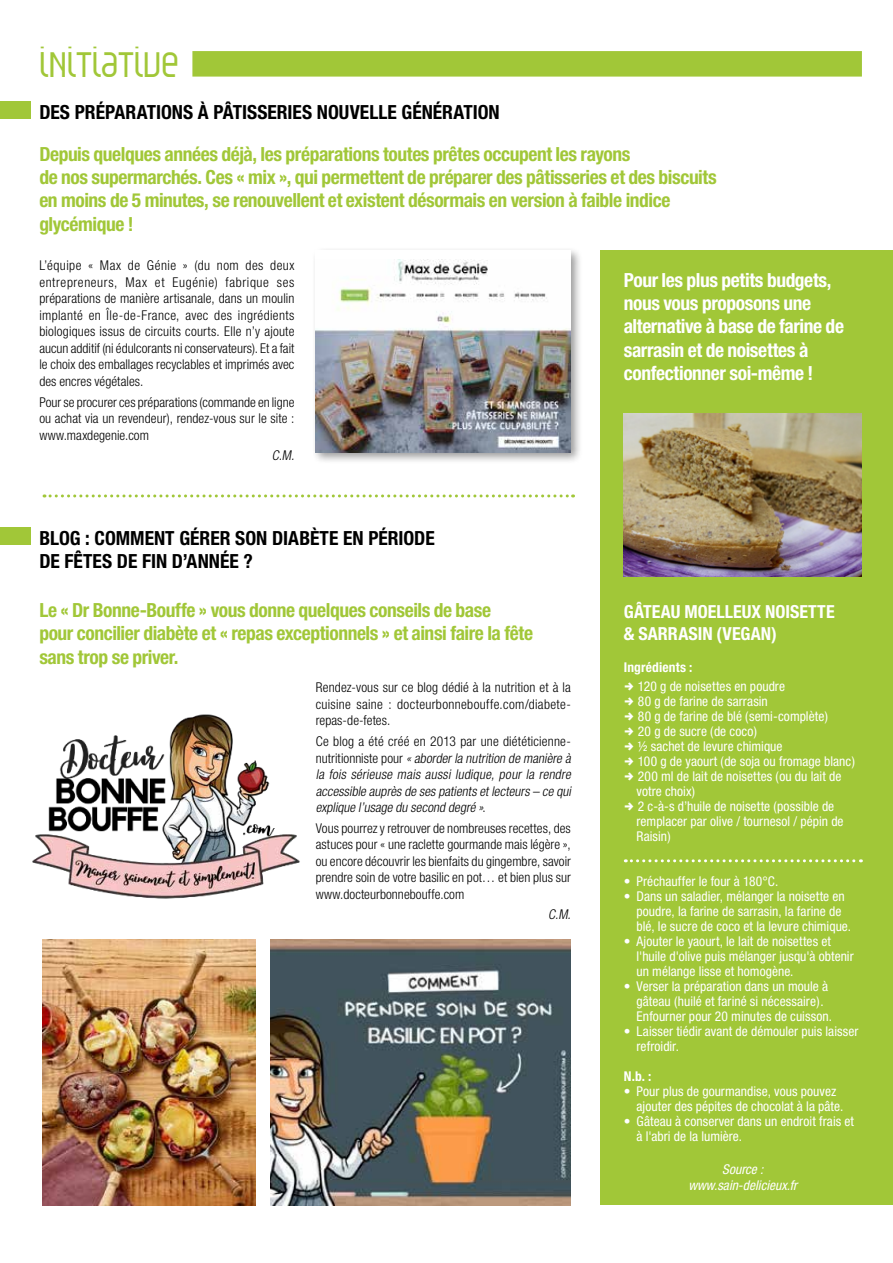
<style>
.page{position:relative;width:893px;height:1263px;background:#fff}
.page>*{position:absolute;margin:0;border:0;box-sizing:border-box;transform-origin:0 0}
.t1{font:36px "Reflex";color:#a1c738}
.t2{font:700 condensed 19.5px/23.4px "Helvetica Neue LT Pro";letter-spacing:-.02em;color:#a1c738}
.t3{font:700 condensed 19.5px/23.4px "Helvetica Neue LT Pro";letter-spacing:-.02em;color:#fff}
.t4{font:700 condensed 19.5px/23.4px "Helvetica Neue";color:#000}
.t5{font:700 condensed 18px/21.6px "Helvetica Neue LT Pro";letter-spacing:.005em;color:#fff}
.t6{font:condensed 13.5px/15px "Helvetica Neue";letter-spacing:.005em;color:#fff}
.t7{font:300 condensed 13.5px/16.5px "Helvetica Neue LT Pro";letter-spacing:.005em;color:#000;text-align:justify}
.t8{font:italic 300 condensed 13.5px/16.5px "Helvetica Neue LT Pro";color:#000}
.t9{font:italic condensed 13.5px/16.5px "Helvetica Neue LT Std";color:#fff;text-align:center}
.t10{font:700 condensed 13.5px "Helvetica Neue";letter-spacing:.01em;color:#fff}
.s1{font-style:normal}
</style>
<div class="page">
<div style="left:601px;top:251px;width:292px;height:954px;background:#a1c738"></div>
<svg style="left:625px;top:859px;width:236px;height:3px"></svg>
<img style="left:623px;top:414px;width:239px;height:162px">
<div style="left:0;top:102px;width:31px;height:17px;background:#a1c738"></div>
<div style="left:0;top:527px;width:31px;height:17px;background:#a1c738"></div>
<div style="left:192px;top:51px;width:670px;height:26px;background:#a1c738"></div>
<div style="left:312px;top:247px;width:271px;height:217px;background:#000;opacity:.4"></div>
<div style="left:316px;top:251px;width:255px;height:201px;background:#fff"></div>
<img style="left:316px;top:260px;width:255px;height:192px">
<svg style="left:44px;top:494px;width:530px;height:3px"></svg>
<img style="left:32px;top:714px;width:268px;height:185px">
<img style="left:43px;top:940px;width:212px;height:265px">
<img style="left:270px;top:940px;width:301px;height:265px">
<h1 class="t1" style="left:39px;top:34px;width:141px">iNiTiaTiVe</h1>
<h2 class="t4" style="left:39px;top:100px;width:462px">DES PRÉPARATIONS À PÂTISSERIES NOUVELLE GÉNÉRATION</h2>
<p class="t2" style="left:39px;top:142px;width:679px">Depuis quelques années déjà, les préparations toutes prêtes occupent les rayons<br>de nos supermarchés. Ces « mix », qui permettent de préparer des pâtisseries et des biscuits en moins de 5 minutes, se renouvellent et existent désormais en version à faible indice glycémique !</p>
<p class="t7" style="left:39px;top:257px;width:257px">L’équipe « Max de Génie » (du nom des deux entrepreneurs, Max et Eugénie) fabrique ses préparations de manière artisanale, dans un moulin implanté en Île-de-France, avec des ingrédients biologiques issus de circuits courts. Elle n’y ajoute aucun additif (ni édulcorants ni conservateurs). Et a fait le choix des emballages recyclables et imprimés avec des encres végétales.</p>
<p class="t7" style="left:39px;top:394px;width:257px">Pour se procurer ces préparations (commande en ligne ou achat via un revendeur), rendez-vous sur le site : www.maxdegenie.com</p>
<p class="t8" style="left:272px;top:447px;width:27px">C.M.</p>
<h2 class="t4" style="left:39px;top:526px;width:397px">BLOG : COMMENT GÉRER SON DIABÈTE EN PÉRIODE<br>DE FÊTES DE FIN D’ANNÉE ?</h2>
<h2 class="t2" style="left:39px;top:598px;width:495px">Le « Dr Bonne-Bouffe » vous donne quelques conseils de base<br>pour concilier diabète et « repas exceptionnels » et ainsi faire la fête sans trop se priver.</h2>
<p class="t7" style="left:316px;top:679px;width:257px">Rendez-vous sur ce blog dédié à la nutrition et à la cuisine saine : docteurbonnebouffe.com/diabete&shy;repas-de-fetes.</p>
<p class="t8" style="left:316px;top:733px;width:259px"><span class="s1">Ce blog a été créé en 2013 par une diététicienne&shy;n u t r i t i o n n i s t e p o u r</span> «aborderla nutrition de manière à la fois sérieuse mais aussi ludique, pour la rendre accessible auprès de ses patients etlecteurs – ce qui explique l’usage du second degré »<span class="s1">.</span></p>
<p class="t7" style="left:316px;top:820px;width:257px">Vous pourrez y retrouver de nombreuses recettes, des astuces pour « une raclette gourmande mais légère », ou encore découvrir les bienfaits du gingembre, savoir prendre soin de votre basilic en pot… et bien plus sur www.docteurbonnebouffe.com</p>
<p class="t8" style="left:548px;top:906px;width:27px">C.M.</p>
<h2 class="t3" style="left:624px;top:268px;width:222px">Pour les plus petits budgets, nous vous proposons une alternative à base de farine de sarrasin et de noisettes à confectionner soi-même !</h2>
<h3 class="t5" style="left:624px;top:601px;width:212px">GÂTEAU MOELLEUX NOISETTE &amp; SARRASIN (VEGAN)</h3>
<p class="t10" style="left:624px;top:659px;width:70px">Ingrédients :</p>
<p class="t6" style="left:637px;top:679px;width:220px">120 g de noisettes en poudre<br>80 g de farine de sarrasin<br>80 g de farine de blé (semi-complète)<br>20 g de sucre (de coco)<br>½ sachet de levure chimique<br>100 g de yaourt (de soja ou fromage blanc)<br>200 ml de lait de noisettes (ou du lait de votre choix)<br>2 c-à-s d’huile de noisette (possible de remplacer par olive / tournesol / pépin de<br>Raisin)</p>
<p class="t6" style="left:624px;top:873px;width:156px">• Préchauffer le four à 180°C.</p>
<p class="t6" style="left:637px;top:888px;width:216px;text-indent:-13px">• Dans un saladier, mélanger la noisette en poudre, la farine de sarrasin, la farine de blé, le sucre de coco et la levure chimique.</p>
<p class="t6" style="left:637px;top:933px;width:219px;text-indent:-13px">• Ajouter le yaourt, le lait de noisettes et l'huile d'olive puis mélanger jusqu'à obtenir un mélange lisse et homogène.</p>
<p class="t6" style="left:637px;top:978px;width:197px;text-indent:-13px">• Verser la préparation dans un moule à gâteau (huilé et fariné si nécessaire).<br>Enfourner pour 20 minutes de cuisson.</p>
<p class="t6" style="left:637px;top:1023px;width:223px;text-indent:-13px">• Laisser tiédir avant de démouler puis laisser refroidir.</p>
<p class="t10" style="left:624px;top:1068px;width:29px">N.b. :</p>
<p class="t6" style="left:637px;top:1083px;width:208px;text-indent:-13px">• Pour plus de gourmandise, vous pouvez ajouter des pépites de chocolat à la pâte.</p>
<p class="t6" style="left:637px;top:1113px;width:219px;text-indent:-13px">• Gâteau à conserver dans un endroit frais et à l'abri de la lumière.</p>
<p class="t9" style="left:688px;top:1161px;width:110px">Source : www.sain-delicieux.fr</p>
</div>
